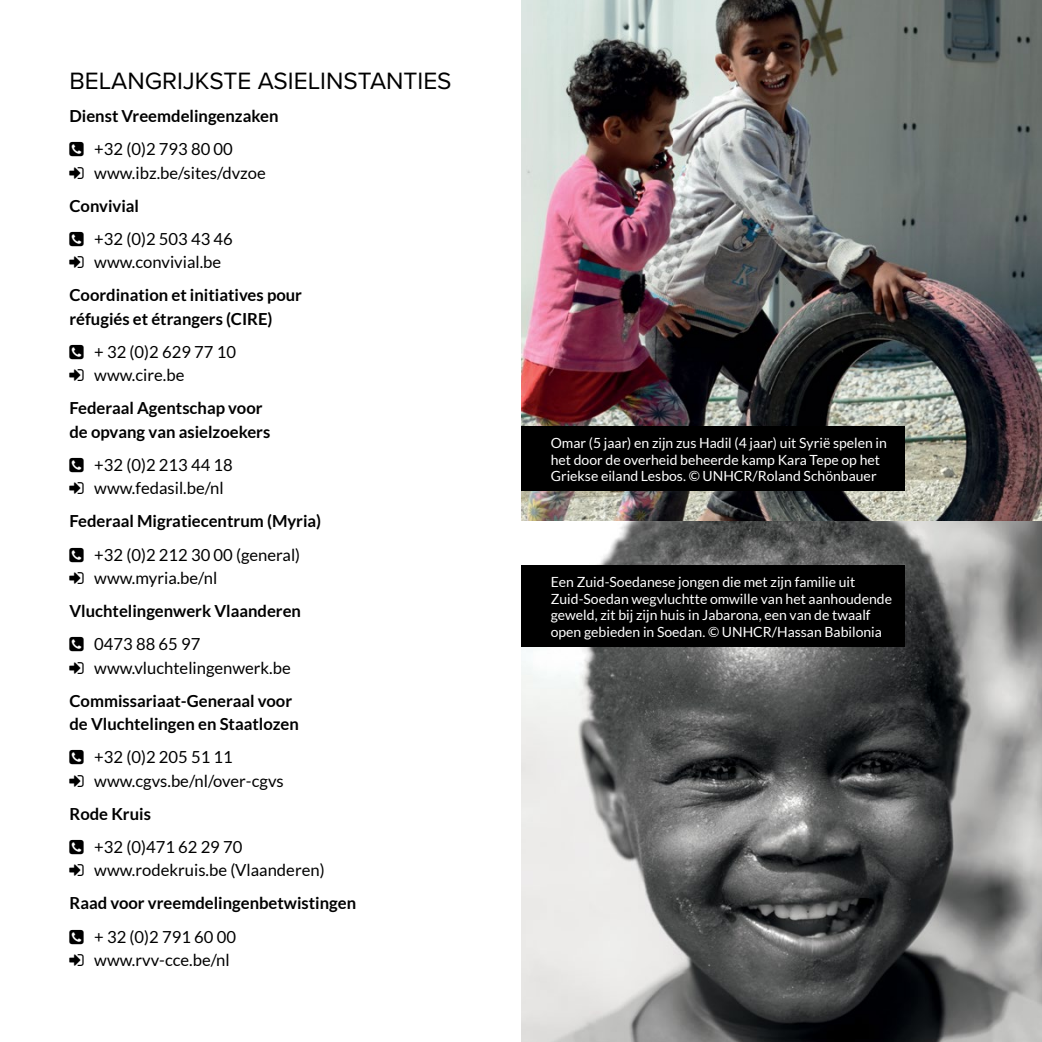
<style>
.page{position:relative;width:1042px;height:1042px;background:#fff}
.page>*{position:absolute;margin:0;border:0;box-sizing:border-box;transform-origin:0 0}
.t1{font:24.5px "Proxima Nova";color:#000}
.t2{font:16.62px/23.3px "Lato";color:#000}
.t3{font:700 16.62px/23.3px "Lato";color:#000}
.t4{font:14px/16.8px "Lato";color:#fff}
</style>
<div class="page">
<img style="left:521px;top:0;width:521px;height:1042px">
<div style="left:521px;top:426px;width:383px;height:65px;background:#000"></div>
<div style="left:521px;top:566px;width:383px;height:81px;background:#000"></div>
<h1 class="t1" style="left:69px;top:66px;width:384px">BELANGRIJKSTE ASIELINSTANTIES</h1>
<p class="t3" style="left:69px;top:104px;width:210px">Dienst Vreemdelingenzaken</p>
<p class="t2" style="left:94px;top:137px;width:173px">+32 (0)2 793 80 00 www.ibz.be/sites/dvzoe</p>
<p class="t3" style="left:69px;top:194px;width:71px">Convivial</p>
<p class="t2" style="left:94px;top:227px;width:140px">+32 (0)2 503 43 46 www.convivial.be</p>
<p class="t3" style="left:69px;top:283px;width:234px">Coordination et initiatives pour réfugiés et étrangers (CIRE)</p>
<p class="t2" style="left:94px;top:340px;width:143px">+ 32 (0)2 629 77 10 www.cire.be</p>
<p class="t3" style="left:69px;top:396px;width:202px">Federaal Agentschap voor de opvang van asielzoekers</p>
<p class="t2" style="left:94px;top:453px;width:140px">+32 (0)2 213 44 18 www.fedasil.be/nl</p>
<p class="t3" style="left:69px;top:509px;width:253px">Federaal Migratiecentrum (Myria)</p>
<p class="t2" style="left:94px;top:543px;width:207px">+32 (0)2 212 30 00 (general) www.myria.be/nl</p>
<p class="t3" style="left:69px;top:599px;width:233px">Vluchtelingenwerk Vlaanderen</p>
<p class="t2" style="left:94px;top:632px;width:198px">0473 88 65 97 www.vluchtelingenwerk.be</p>
<p class="t3" style="left:69px;top:689px;width:231px">Commissariaat-Generaal voor de Vluchtelingen en Staatlozen</p>
<p class="t2" style="left:94px;top:745px;width:191px">+32 (0)2 205 51 11 www.cgvs.be/nl/over-cgvs</p>
<p class="t3" style="left:69px;top:802px;width:83px">Rode Kruis</p>
<p class="t2" style="left:94px;top:835px;width:232px">+32 (0)471 62 29 70 www.rodekruis.be (Vlaanderen)</p>
<p class="t3" style="left:69px;top:891px;width:288px">Raad voor vreemdelingenbetwistingen</p>
<p class="t2" style="left:94px;top:925px;width:143px">+ 32 (0)2 791 60 00 www.rvv-cce.be/nl</p>
<p class="t4" style="left:551px;top:434px;width:338px">Omar (5 jaar) en zijn zus Hadil (4 jaar) uit Syrië spelen in het door de overheid beheerde kamp Kara Tepe op het<br>Griekse eiland Lesbos. © UNHCR/Roland Schönbauer</p>
<p class="t4" style="left:551px;top:573px;width:343px">Een Zuid-Soedanese jongen die met zijn familie uit Zuid-Soedan wegvluchtte omwille van het aanhoudende geweld, zit bij zijn huis in Jabarona, een van de twaalf open gebieden in Soedan. © UNHCR/Hassan Babilonia</p>
</div>
